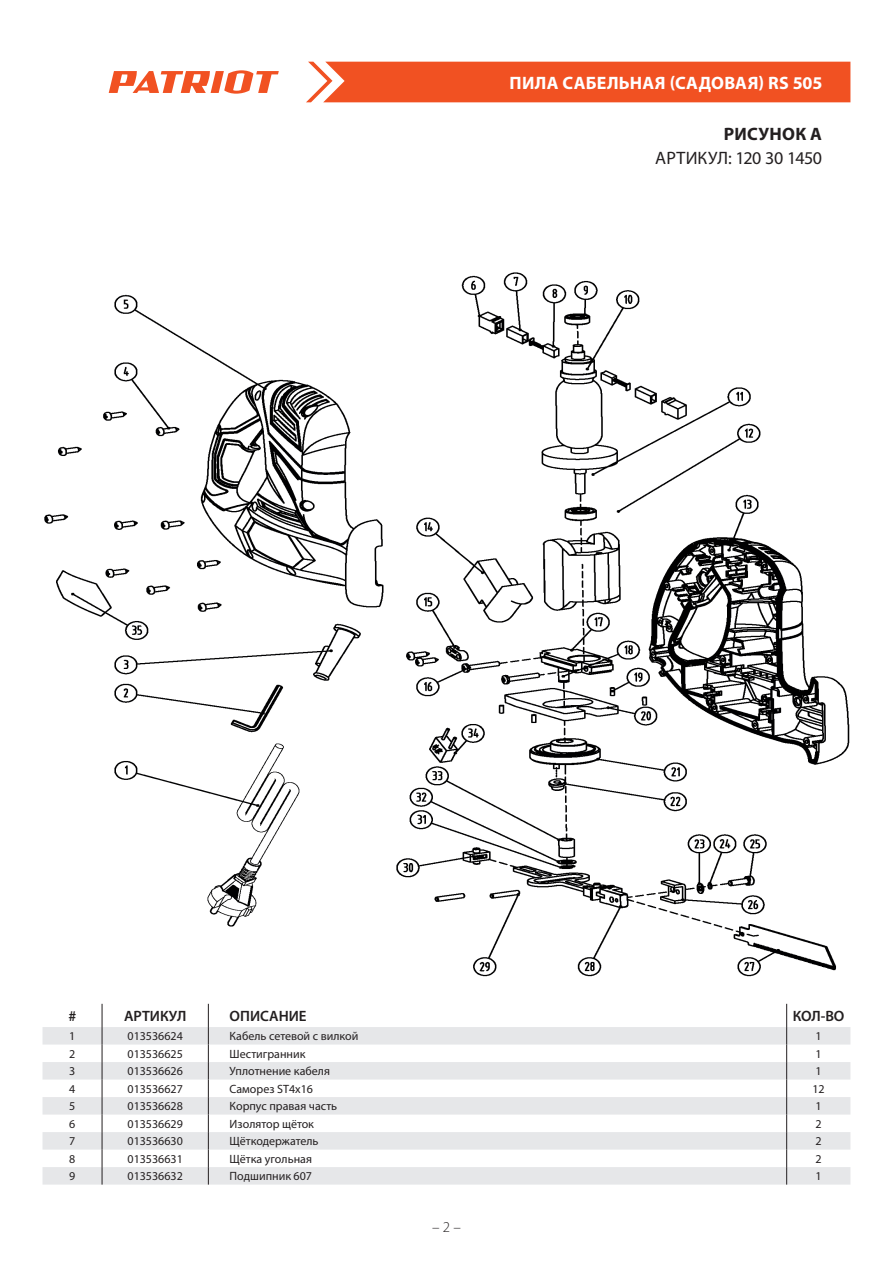
<style>
.page{position:relative;width:893px;height:1263px;background:#fff}
.page>*{position:absolute;margin:0;border:0;box-sizing:border-box;transform-origin:0 0}
.t1{font:700 18px "Myriad Pro";letter-spacing:.015em;color:#fff}
.t2{font:18px "Myriad Pro";letter-spacing:-.01em;color:#231f20}
.t3{font:700 18px "Myriad Pro";letter-spacing:.015em;color:#231f20}
.t4{font:600 15px "Myriad Pro";color:#231f20}
.t5{font:300 15px "Myriad Pro";color:#231f20}
.t6{font:12px "Myriad Pro";color:#231f20}
</style>
<div class="page">
<div style="left:306px;top:62px;width:544px;height:40px;background:#f15122"></div>
<svg style="left:109px;top:70px;width:170px;height:24px"></svg>
<svg style="left:43px;top:1027px;width:807px;height:157px;fill:#e6e7e9"></svg>
<svg style="left:102px;top:1004px;width:1px;height:180px"></svg>
<svg style="left:208px;top:1004px;width:1px;height:180px"></svg>
<svg style="left:786px;top:1004px;width:1px;height:180px"></svg>
<img style="left:44px;top:272px;width:806px;height:705px">
<h1 class="t1" style="left:510px;top:71px;width:314px">ПИЛА САБЕЛЬНАЯ (САДОВАЯ) RS 505</h1>
<h1 class="t3" style="left:724px;top:123px;width:100px">РИСУНОК A</h1>
<h1 class="t2" style="left:655px;top:147px;width:168px">АРТИКУЛ: 120 30 1450</h1>
<p class="t4" style="left:68px;top:1006px;width:9px">#</p>
<p class="t4" style="left:124px;top:1006px;width:64px">АРТИКУЛ</p>
<p class="t4" style="left:230px;top:1006px;width:78px">ОПИСАНИЕ</p>
<p class="t4" style="left:793px;top:1006px;width:53px">КОЛ-ВО</p>
<p class="t6" style="left:69px;top:1029px;width:8px">1</p>
<p class="t6" style="left:128px;top:1029px;width:57px">013536624</p>
<p class="t6" style="left:230px;top:1029px;width:130px">Кабель сетевой с вилкой</p>
<p class="t6" style="left:815px;top:1029px;width:8px">1</p>
<p class="t6" style="left:69px;top:1046px;width:8px">2</p>
<p class="t6" style="left:128px;top:1046px;width:57px">013536625</p>
<p class="t6" style="left:230px;top:1046px;width:77px">Шестигранник</p>
<p class="t6" style="left:815px;top:1046px;width:8px">1</p>
<p class="t6" style="left:69px;top:1064px;width:8px">3</p>
<p class="t6" style="left:128px;top:1064px;width:57px">013536626</p>
<p class="t6" style="left:230px;top:1064px;width:102px">Уплотнение кабеля</p>
<p class="t6" style="left:815px;top:1064px;width:8px">1</p>
<p class="t6" style="left:69px;top:1081px;width:8px">4</p>
<p class="t6" style="left:128px;top:1081px;width:57px">013536627</p>
<p class="t6" style="left:230px;top:1081px;width:85px">Саморез ST4х16</p>
<p class="t6" style="left:812px;top:1081px;width:14px">12</p>
<p class="t6" style="left:69px;top:1099px;width:8px">5</p>
<p class="t6" style="left:128px;top:1099px;width:57px">013536628</p>
<p class="t6" style="left:230px;top:1099px;width:109px">Корпус правая часть</p>
<p class="t6" style="left:815px;top:1099px;width:8px">1</p>
<p class="t6" style="left:69px;top:1116px;width:8px">6</p>
<p class="t6" style="left:128px;top:1116px;width:57px">013536629</p>
<p class="t6" style="left:230px;top:1116px;width:86px">Изолятор щёток</p>
<p class="t6" style="left:815px;top:1116px;width:8px">2</p>
<p class="t6" style="left:69px;top:1134px;width:8px">7</p>
<p class="t6" style="left:128px;top:1134px;width:57px">013536630</p>
<p class="t6" style="left:230px;top:1134px;width:90px">Щёткодержатель</p>
<p class="t6" style="left:815px;top:1134px;width:8px">2</p>
<p class="t6" style="left:69px;top:1151px;width:8px">8</p>
<p class="t6" style="left:128px;top:1151px;width:57px">013536631</p>
<p class="t6" style="left:230px;top:1151px;width:84px">Щётка угольная</p>
<p class="t6" style="left:815px;top:1151px;width:8px">2</p>
<p class="t6" style="left:69px;top:1169px;width:8px">9</p>
<p class="t6" style="left:128px;top:1169px;width:57px">013536632</p>
<p class="t6" style="left:230px;top:1169px;width:84px">Подшипник 607</p>
<p class="t6" style="left:815px;top:1169px;width:8px">1</p>
<p class="t5" style="left:432px;top:1218px;width:30px">– 2 –</p>
</div>
